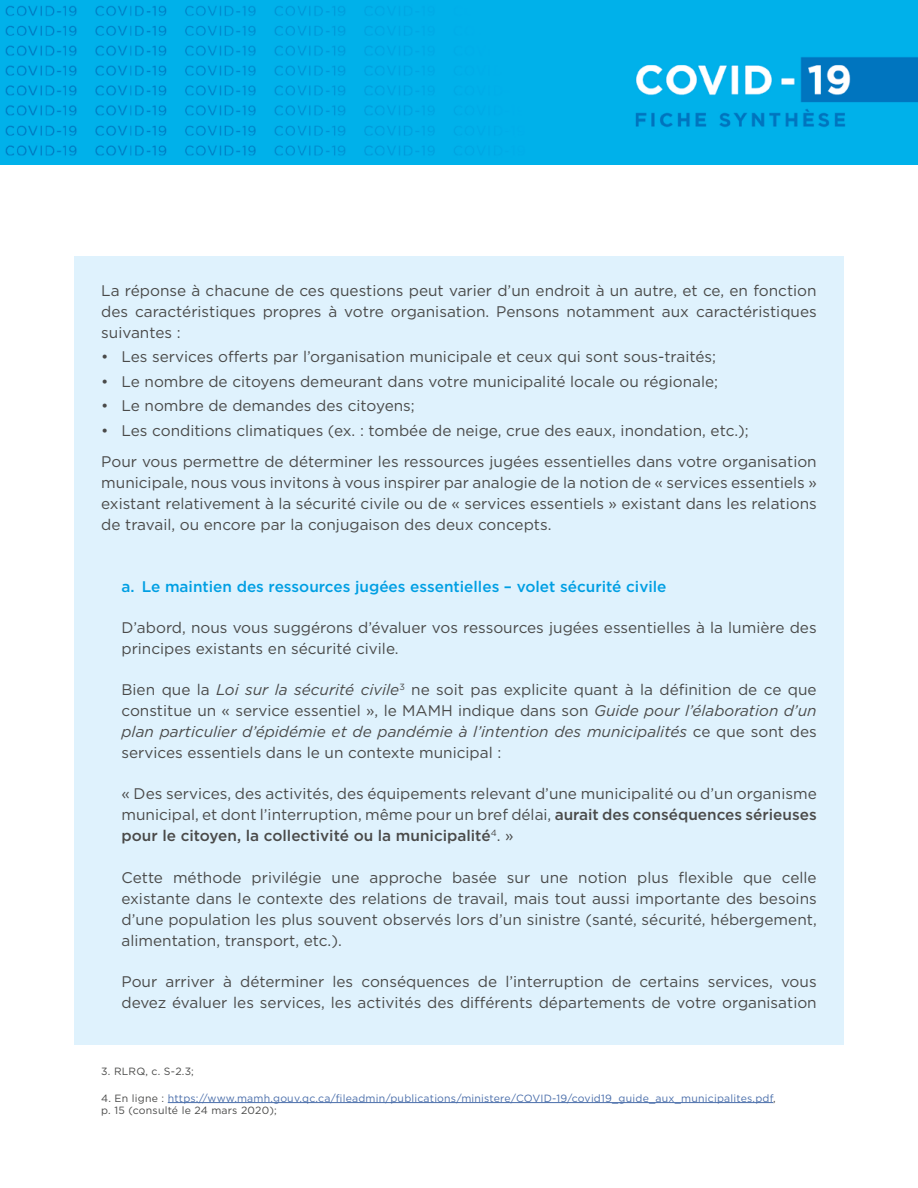
<style>
.page{position:relative;width:918px;height:1188px;background:#fff}
.page>*{position:absolute;margin:0;border:0;box-sizing:border-box;transform-origin:0 0}
.t1{font:15.3px/21px "Gotham";color:#4a4a49;text-align:justify}
.t2{font:500 15.3px "Gotham";color:#009fe3}
.t3{font:10.5px/12.6px "Gotham";letter-spacing:.02em;color:#4a6eaa}
.t4{font:10.5px "Gotham";color:#4a4a49}
.s1{font-style:italic}
.s2{font-weight:500}
.s3{color:#4a4a49}
</style>
<div class="page">
<img style="left:0;top:0;width:918px;height:165px">
<div style="left:74px;top:256px;width:770px;height:789px;background:#dff2fd"></div>
<hr style="left:168px;top:1102px;width:605px;height:1px;background:#4a6eaa">
<p class="t1" style="left:101px;top:280px;width:717px">La réponse à chacune de ces questions peut varier d’un endroit à un autre, et ce, en fonction des caractéristiques propres à votre organisation. Pensons notamment aux caractéristiques suivantes :</p>
<p class="t1" style="left:101px;top:346px;width:616px">• Les services offerts par l’organisation municipale et ceux qui sont sous-traités;</p>
<p class="t1" style="left:101px;top:371px;width:618px">• Le nombre de citoyens demeurant dans votre municipalité locale ou régionale;</p>
<p class="t1" style="left:101px;top:395px;width:315px">• Le nombre de demandes des citoyens;</p>
<p class="t1" style="left:101px;top:414px;width:717px;line-height:31.2px">• Les conditions climatiques (ex. : tombée de neige, crue des eaux, inondation, etc.);<br>Pour vous permettre de déterminer les ressources jugées essentielles dans votre organisation</p>
<p class="t1" style="left:101px;top:472px;width:717px">municipale, nous vous invitons à vous inspirer par analogie de la notion de « services essentiels » existant relativement à la sécurité civile ou de « services essentiels » existant dans les relations de travail, ou encore par la conjugaison des deux concepts.</p>
<p class="t2" style="left:121px;top:576px;width:547px">a. Le maintien des ressources jugées essentielles – volet sécurité civile</p>
<p class="t1" style="left:121px;top:617px;width:697px">D’abord, nous vous suggérons d’évaluer vos ressources jugées essentielles à la lumière des principes existants en sécurité civile.</p>
<p class="t1" style="left:121px;top:679px;width:697px">Bien que la <span class="s1">Loi sur la sécurité civile</span><sup>3</sup> ne soit pas explicite quant à la définition de ce que constitue un « service essentiel », le MAMH indique dans son <span class="s1">Guide pour l’élaboration d’un plan particulier d’épidémie et de pandémie à l’intention des municipalités</span> ce que sont des services essentiels dans le un contexte municipal :</p>
<p class="t1" style="left:121px;top:783px;width:697px">« Des services, des activités, des équipements relevant d’une municipalité ou d’un organisme municipal, et dont l’interruption, même pour un bref délai, <span class="s2">aurait des conséquences sérieuses pour le citoyen, la collectivité ou la municipalité</span><sup>4</sup>. »</p>
<p class="t1" style="left:121px;top:866px;width:697px">Cette méthode privilégie une approche basée sur une notion plus flexible que celle existante dans le contexte des relations de travail, mais tout aussi importante des besoins d’une population les plus souvent observés lors d’un sinistre (santé, sécurité, hébergement, alimentation, transport, etc.).</p>
<p class="t1" style="left:121px;top:971px;width:697px">Pour arriver à déterminer les conséquences de l’interruption de certains services, vous devez évaluer les services, les activités des différents départements de votre organisation</p>
<p class="t4" style="left:101px;top:1065px;width:94px">3. RLRQ, c. S-2.3;</p>
<p class="t3" style="left:101px;top:1091px;width:676px"><span class="s3">4. En ligne :</span> https://www.mamh.gouv.qc.ca/fileadmin/publications/ministere/COVID-19/covid19_guide_aux_municipalites.pdf<span class="s3">, p. 15 (consulté le 24 mars 2020);</span></p>
</div>
